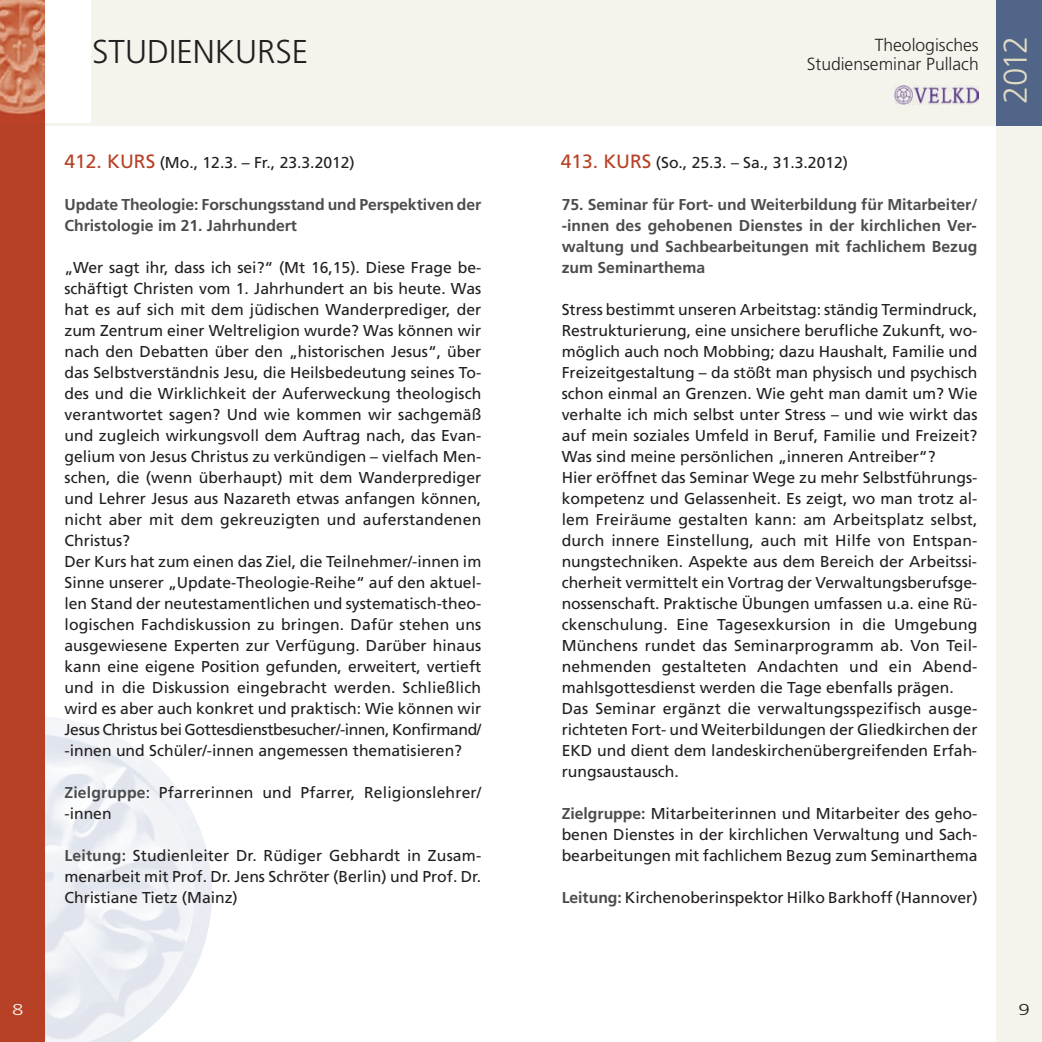
<style>
.page{position:relative;width:1042px;height:1042px;background:#fff}
.page>*{position:absolute;margin:0;border:0;box-sizing:border-box;transform-origin:0 0}
.t1{font:300 32.9px "Frutiger";color:#231f20}
.t2{font:300 32.9px "Frutiger";color:#dfdac4}
.t3{font:300 17.5px "Frutiger";color:#231f20}
.t4{font:15.75px/21px "Frutiger";color:#231f20}
.t5{font:700 15.75px/21px "Frutiger";color:#4b4c4d;text-align:justify}
.t6{font:300 15.75px "Frutiger";color:#231f20;scale:1.3 1}
.t7{font:300 15.75px "Frutiger";color:#f4f3ec;scale:1.3 1}
.s1{font-size:19.25px;color:#b74126}
.s2{font-weight:700;color:#4b4c4d}
</style>
<div class="page">
<img style="left:45px;top:717px;width:167px;height:325px">
<div style="left:0;top:0;width:1042px;height:126px;background:#f4f3ec"></div>
<div style="left:996px;top:126px;width:46px;height:916px;background:#f4f3ec"></div>
<div style="left:996px;top:0;width:46px;height:126px;background:#506588"></div>
<img style="left:895px;top:85px;width:83px;height:19px">
<div style="left:0;top:0;width:45px;height:1042px;background:#b74126"></div>
<img style="left:0;top:0;width:90px;height:122px">
<p class="t7" style="left:12px;top:1003px;width:10px">8</p>
<h1 class="t1" style="left:92px;top:38px;width:218px">STUDIENKURSE</h1>
<p class="t4" style="left:64px;top:153px;width:292px"><span class="s1">412. KURS</span> (Mo., 12.3. – Fr., 23.3.2012)</p>
<p class="t5" style="left:64px;top:195px;width:418px">Update Theologie: Forschungsstand und Perspektiven der<br>Christologie im 21. Jahrhundert</p>
<p class="t4" style="left:64px;top:258px;width:418px">„Wer sagt ihr, dass ich sei?“ (Mt 16,15). Diese Frage be&shy;schäftigt Christen vom 1. Jahrhundert an bis heute. Was hat es auf sich mit dem jüdischen Wanderprediger, der zum Zentrum einer Weltreligion wurde? Was können wir nach den Debatten über den „historischen Jesus“, über das Selbstverständnis Jesu, die Heilsbedeutung seines To&shy;des und die Wirklichkeit der Auferweckung theologisch verantwortet sagen? Und wie kommen wir sachgemäß und zugleich wirkungsvoll dem Auftrag nach, das Evan&shy;gelium von Jesus Christus zu verkündigen – vielfach Men&shy;schen, die (wenn überhaupt) mit dem Wanderprediger und Lehrer Jesus aus Nazareth etwas anfangen können, nicht aber mit dem gekreuzigten und auferstandenen Christus?<br>Der Kurs hat zum einen das Ziel, die Teilnehmer/-innen im Sinne unserer „Update-Theologie-Reihe“ auf den aktuel&shy;len Stand der neutestamentlichen und systematisch-theo&shy;logischen Fachdiskussion zu bringen. Dafür stehen uns ausgewiesene Experten zur Verfügung. Darüber hinaus kann eine eigene Position gefunden, erweitert, vertieft und in die Diskussion eingebracht werden. Schließlich wird es aber auch konkret und praktisch: Wie können wir Jesus Christus bei Gottesdienstbesucher/-innen, Konfirmand/ -innen und Schüler/-innen angemessen thematisieren?</p>
<p class="t4" style="left:64px;top:783px;width:418px"><span class="s2">Zielgruppe</span>: Pfarrerinnen und Pfarrer, Religionslehrer/ -innen</p>
<p class="t4" style="left:64px;top:846px;width:418px;text-align:justify"><span class="s2">Leitung:</span> Studienleiter Dr. Rüdiger Gebhardt in Zusam&shy;menarbeit mit Prof. Dr. Jens Schröter (Berlin) und Prof. Dr.<br>Christiane Tietz (Mainz)</p>
<p class="t3" style="left:875px;top:38px;width:105px">Theologisches</p>
<p class="t3" style="left:807px;top:57px;width:173px">Studienseminar Pullach</p>
<p class="t4" style="left:561px;top:153px;width:289px"><span class="s1">413. KURS</span> (So., 25.3. – Sa., 31.3.2012)</p>
<p class="t5" style="left:562px;top:195px;width:417px">75. Seminar für Fort- und Weiterbildung für Mitarbeiter/ -innen des gehobenen Dienstes in der kirchlichen Ver&shy;waltung und Sachbearbeitungen mit fachlichem Bezug zum Seminarthema</p>
<p class="t4" style="left:562px;top:300px;width:417px">Stress bestimmt unseren Arbeitstag: ständig Termindruck, Restrukturierung, eine unsichere berufliche Zukunft, wo&shy;möglich auch noch Mobbing; dazu Haushalt, Familie und Freizeitgestaltung – da stößt man physisch und psychisch schon einmal an Grenzen. Wie geht man damit um? Wie verhalte ich mich selbst unter Stress – und wie wirkt das auf mein soziales Umfeld in Beruf, Familie und Freizeit?<br>Was sind meine persönlichen „inneren Antreiber“?<br>Hier eröffnet das Seminar Wege zu mehr Selbstführungs&shy;kompetenz und Gelassenheit. Es zeigt, wo man trotz al&shy;lem Freiräume gestalten kann: am Arbeitsplatz selbst, durch innere Einstellung, auch mit Hilfe von Entspan&shy;nungstechniken. Aspekte aus dem Bereich der Arbeitssi&shy;cherheit vermittelt ein Vortrag der Verwaltungsberufsge&shy;nossenschaft. Praktische Übungen umfassen u.a. eine Rü&shy;ckenschulung. Eine Tagesexkursion in die Umgebung Münchens rundet das Seminarprogramm ab. Von Teil&shy;nehmenden gestalteten Andachten und ein Abend&shy;mahlsgottesdienst werden die Tage ebenfalls prägen.<br>Das Seminar ergänzt die verwaltungsspezifisch ausge&shy;richteten Fort- und Weiterbildungen der Gliedkirchen der EKD und dient dem landeskirchenübergreifenden Erfah&shy;rungsaustausch.</p>
<p class="t4" style="left:562px;top:804px;width:417px;text-align:justify"><span class="s2">Zielgruppe:</span> Mitarbeiterinnen und Mitarbeiter des geho&shy;benen Dienstes in der kirchlichen Verwaltung und Sach&shy;bearbeitungen mit fachlichem Bezug zum Seminarthema</p>
<p class="t4" style="left:562px;top:888px;width:417px"><span class="s2">Leitung:</span> Kirchenoberinspektor Hilko Barkhoff (Hannover)</p>
<h1 class="t2" style="left:1002px;top:104px;width:70px;rotate:-90deg">2012</h1>
<p class="t6" style="left:1018px;top:1003px;width:10px">9</p>
</div>
